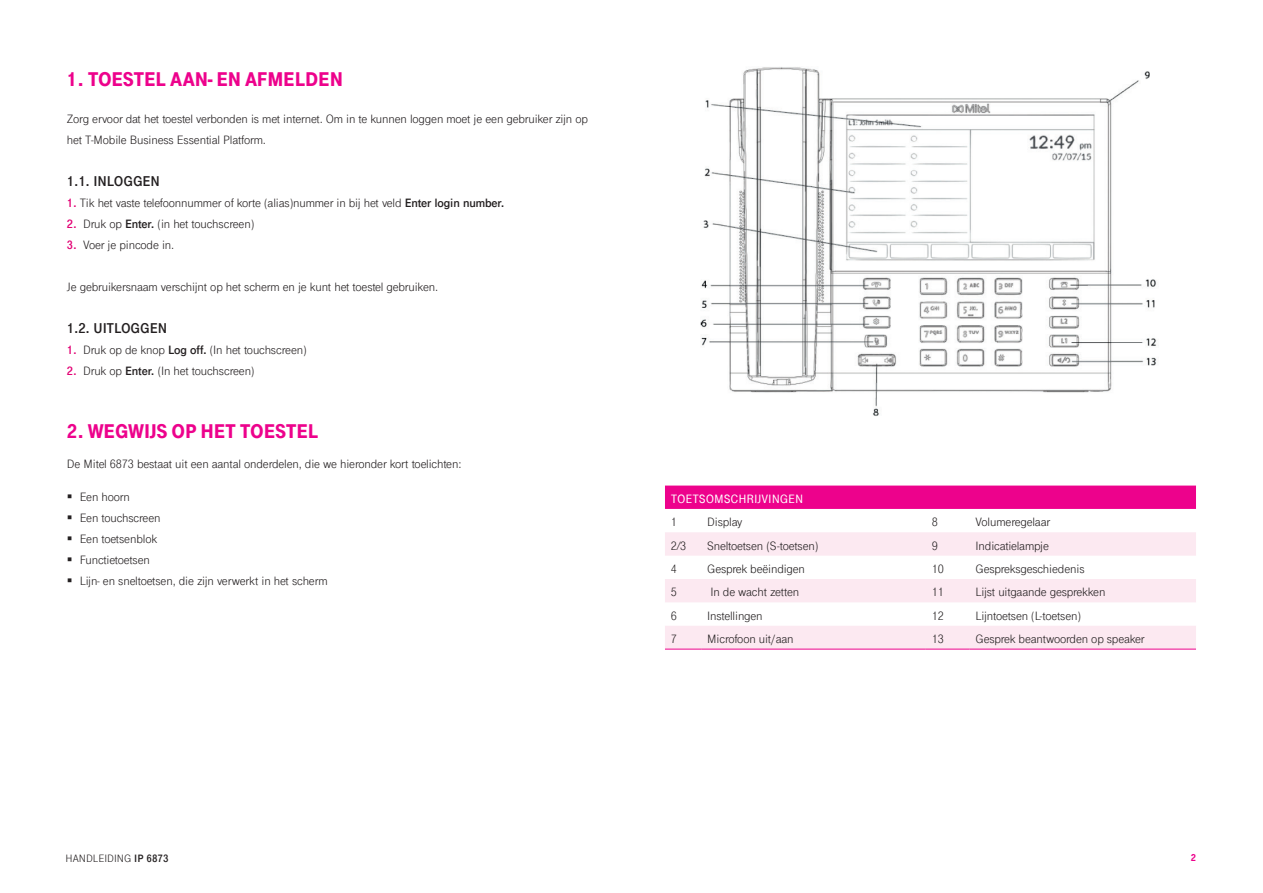
<style>
.page{position:relative;width:1263px;height:893px;background:#fff}
.page>*{position:absolute;margin:0;border:0;box-sizing:border-box;transform-origin:0 0}
.t1{font:900 21px "Tele Grotesk Next";letter-spacing:-.01em;color:#ed028c}
.t2{font:700 15px "Tele Grotesk Next";letter-spacing:-.01em;color:#231f20}
.t3{font:12.75px/21px "Tele Grotesk Next";letter-spacing:-.01em;color:#231f20}
.t4{font:500 12.75px "Tele Grotesk Next";letter-spacing:-.01em;color:#fff}
.t5{font:11.25px "Tele Grotesk Next";color:#231f20}
.t6{font:900 10.5px "Tele Grotesk Next";color:#ed028c}
.s1{font-weight:700;color:#e20074}
.s2{font-weight:700}
</style>
<div class="page">
<div style="left:665px;top:486px;width:531px;height:23px;background:#ed028c"></div>
<svg style="left:665px;top:532px;width:531px;height:117px;fill:#fce9f1"></svg>
<hr style="left:665px;top:649px;width:36px;height:1px;background:#ed028c">
<hr style="left:701px;top:649px;width:225px;height:1px;background:#ed028c">
<hr style="left:926px;top:649px;width:43px;height:1px;background:#ed028c">
<hr style="left:969px;top:649px;width:227px;height:1px;background:#ed028c">
<img style="left:700px;top:67px;width:459px;height:349px">
<h1 class="t1" style="left:67px;top:67px;width:278px">1. TOESTEL AAN- EN AFMELDEN</h1>
<p class="t3" style="left:67px;top:108px;width:522px">Zorg ervoor dat het toestel verbonden is met internet. Om in te kunnen loggen moet je een gebruiker zijn op het T-Mobile Business Essential Platform.</p>
<p class="t2" style="left:67px;top:172px;width:95px">1.1. INLOGGEN</p>
<p class="t3" style="left:67px;top:192px;width:439px"><span class="s1">1.</span> Tik het vaste telefoonnummer of korte (alias)nummer in bij het veld <span class="s2">Enter login number.</span></p>
<p class="t3" style="left:67px;top:213px;width:189px"><span class="s1">2.</span> Druk op <span class="s2">Enter.</span> (in het touchscreen)</p>
<p class="t3" style="left:67px;top:234px;width:109px"><span class="s1">3.</span> Voer je pincode in.</p>
<p class="t3" style="left:67px;top:276px;width:373px">Je gebruikersnaam verschijnt op het scherm en je kunt het toestel gebruiken.</p>
<p class="t2" style="left:67px;top:319px;width:102px">1.2. UITLOGGEN</p>
<p class="t3" style="left:67px;top:339px;width:241px"><span class="s1">1.</span> Druk op de knop <span class="s2">Log off.</span> (In het touchscreen)</p>
<p class="t3" style="left:67px;top:360px;width:189px"><span class="s1">2.</span> Druk op <span class="s2">Enter.</span> (In het touchscreen)</p>
<h1 class="t1" style="left:67px;top:419px;width:253px">2. WEGWIJS OP HET TOESTEL</h1>
<p class="t3" style="left:67px;top:453px;width:396px">De Mitel 6873 bestaat uit een aantal onderdelen, die we hieronder kort toelichten:</p>
<p class="t3" style="left:67px;top:486px;width:64px">▪ Een hoorn</p>
<p class="t3" style="left:67px;top:507px;width:95px">▪ Een touchscreen</p>
<p class="t3" style="left:67px;top:528px;width:92px">▪ Een toetsenblok</p>
<p class="t3" style="left:67px;top:549px;width:85px">▪ Functietoetsen</p>
<p class="t3" style="left:67px;top:570px;width:262px">▪ Lijn- en sneltoetsen, die zijn verwerkt in het scherm</p>
<p class="t4" style="left:671px;top:492px;width:134px">TOETSOMSCHRIJVINGEN</p>
<p class="t3" style="left:671px;top:512px;width:8px">1</p>
<p class="t3" style="left:707px;top:512px;width:37px">Display</p>
<p class="t3" style="left:932px;top:512px;width:8px">8</p>
<p class="t3" style="left:975px;top:512px;width:76px">Volumeregelaar</p>
<p class="t3" style="left:671px;top:535px;width:17px">2⁄3</p>
<p class="t3" style="left:707px;top:535px;width:113px">Sneltoetsen (S-toetsen)</p>
<p class="t3" style="left:932px;top:535px;width:8px">9</p>
<p class="t3" style="left:975px;top:535px;width:75px">Indicatielampje</p>
<p class="t3" style="left:671px;top:558px;width:8px">4</p>
<p class="t3" style="left:707px;top:558px;width:99px">Gesprek beëindigen</p>
<p class="t3" style="left:932px;top:558px;width:14px">10</p>
<p class="t3" style="left:975px;top:558px;width:111px">Gespreksgeschiedenis</p>
<p class="t3" style="left:671px;top:582px;width:8px">5</p>
<p class="t3" style="left:710px;top:582px;width:90px">In de wacht zetten</p>
<p class="t3" style="left:932px;top:582px;width:14px">11</p>
<p class="t3" style="left:975px;top:582px;width:131px">Lijst uitgaande gesprekken</p>
<p class="t3" style="left:671px;top:605px;width:8px">6</p>
<p class="t3" style="left:707px;top:605px;width:57px">Instellingen</p>
<p class="t3" style="left:932px;top:605px;width:14px">12</p>
<p class="t3" style="left:975px;top:605px;width:107px">Lijntoetsen (L-toetsen)</p>
<p class="t3" style="left:671px;top:629px;width:8px">7</p>
<p class="t3" style="left:707px;top:629px;width:88px">Microfoon uit/aan</p>
<p class="t3" style="left:932px;top:629px;width:14px">13</p>
<p class="t3" style="left:975px;top:629px;width:171px">Gesprek beantwoorden op speaker</p>
<p class="t5" style="left:66px;top:852px;width:105px">HANDLEIDING <span class="s2">IP 6873</span></p>
<p class="t6" style="left:1191px;top:851px;width:7px">2</p>
</div>
